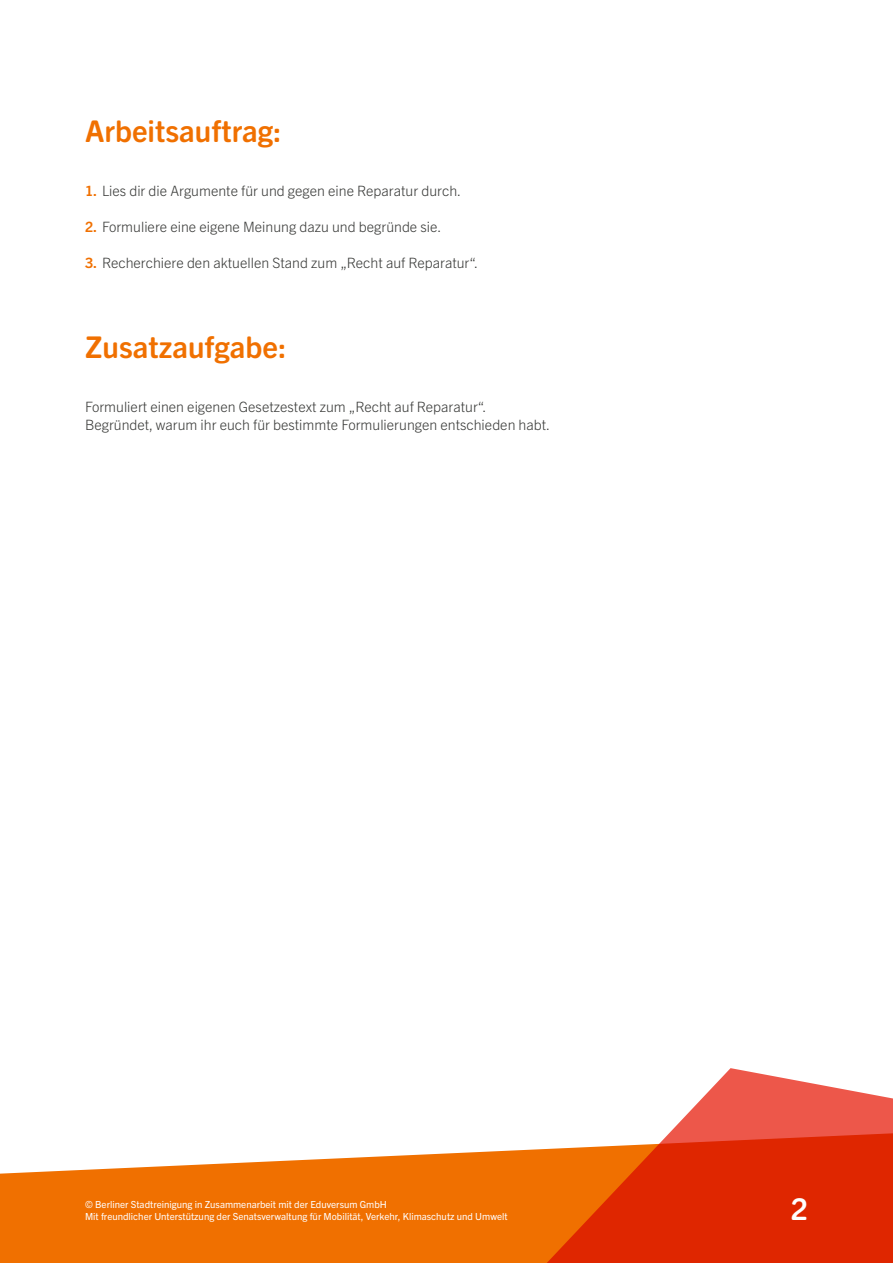
<style>
.page{position:relative;width:893px;height:1263px;background:#fff}
.page>*{position:absolute;margin:0;border:0;box-sizing:border-box;transform-origin:0 0}
.t1{font:700 30px "Trade Gothic Next SR Pro";color:#f07000}
.t2{font:700 30px "Trade Gothic Next SR Pro";color:#fff}
.t3{font:300 14.25px/18px "Trade Gothic Next LT Pro";color:#383937}
.t4{font:9.75px/12px "Trade Gothic Next LT Pro";color:#fff}
.s1{font-weight:700;color:#f07000}
</style>
<div class="page">
<svg style="left:0;top:1149px;width:535px;height:114px;background:#f17f1c"></svg>
<svg style="left:535px;top:1068px;width:358px;height:195px;fill:#df2600"></svg>
<h1 class="t1" style="left:85px;top:110px;width:198px">Arbeitsauftrag:</h1>
<p class="t3" style="left:85px;top:181px;width:378px"><span class="s1">1.</span> Lies dir die Argumente für und gegen eine Reparatur durch.</p>
<p class="t3" style="left:85px;top:217px;width:358px"><span class="s1">2.</span> Formuliere eine eigene Meinung dazu und begründe sie.</p>
<p class="t3" style="left:85px;top:253px;width:394px"><span class="s1">3.</span> Recherchiere den aktuellen Stand zum „Recht auf Reparatur“.</p>
<h1 class="t1" style="left:85px;top:326px;width:203px">Zusatzaufgabe:</h1>
<p class="t3" style="left:85px;top:397px;width:467px">Formuliert einen eigenen Gesetzestext zum „Recht auf Reparatur“.<br>Begründet, warum ihr euch für bestimmte Formulierungen entschieden habt.</p>
<p class="t4" style="left:85px;top:1198px;width:424px">© Berliner Stadtreinigung in Zusammenarbeit mit der Eduversum GmbH<br>Mit freundlicher Unterstützung der Senatsverwaltung für Mobilität, Verkehr, Klimaschutz und Umwelt</p>
<h1 class="t2" style="left:791px;top:1188px;width:19px">2</h1>
</div>
